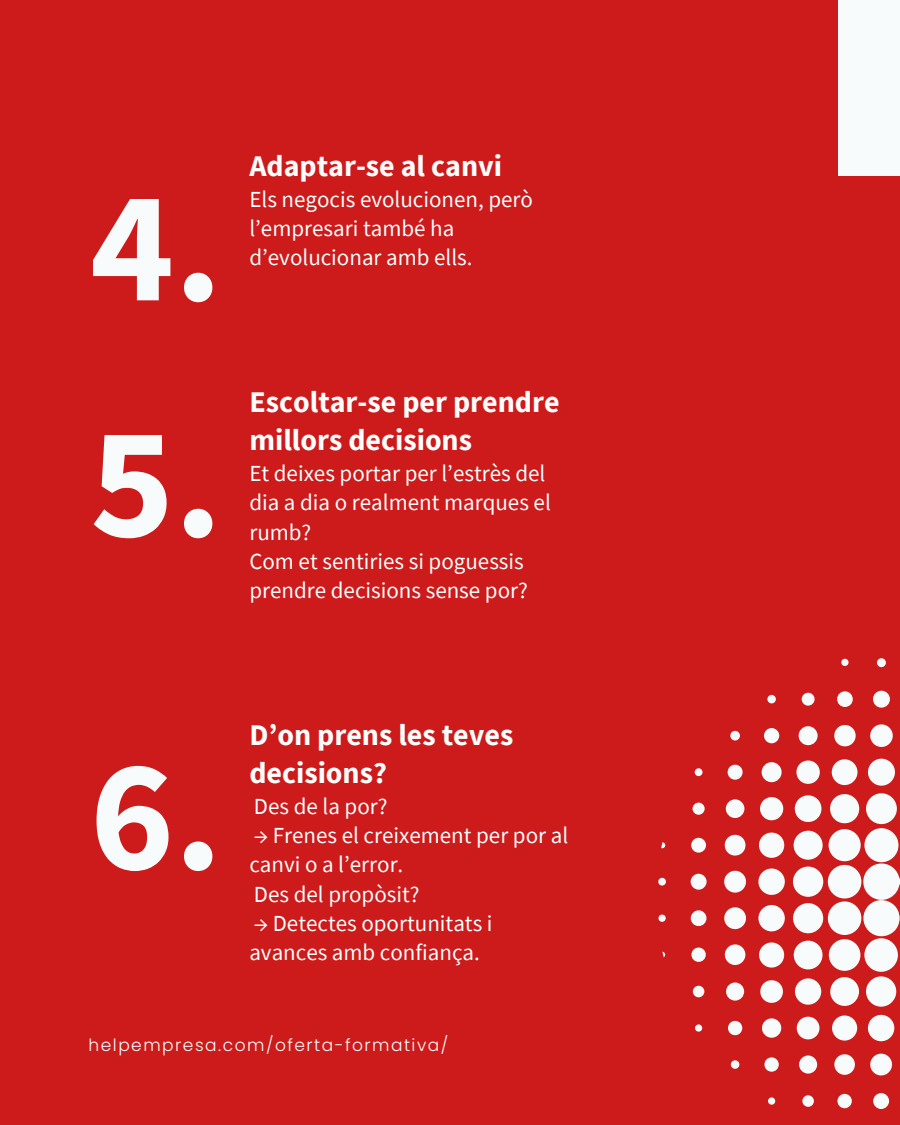
<style>
.page{position:relative;width:900px;height:1125px;background:#cd1a1a}
.page>*{position:absolute;margin:0;border:0;box-sizing:border-box;transform-origin:0 0}
.t1{font:700 159.6px "Source Sans Pro";color:#f8fbfc}
.t2{font:700 30px/38.2px "Source Sans Pro";color:#fff}
.t3{font:23px/29.2px "Source Sans Pro";color:#fff}
.t4{font:300 17px "Poppins";letter-spacing:.09em;color:#fff}
</style>
<div class="page">
<svg style="left:863px;top:863px;width:37px;height:74px"></svg>
<div style="left:863px;top:900px;width:37px;height:36px;background:#f8fbfc;border-radius:50%"></div>
<div style="left:864px;top:828px;width:35px;height:34px;background:#f8fbfc;border-radius:50%"></div>
<div style="left:828px;top:865px;width:33px;height:34px;background:#f8fbfc;border-radius:50%"></div>
<div style="left:864px;top:938px;width:34px;height:34px;background:#f8fbfc;border-radius:50%"></div>
<div style="left:828px;top:901px;width:33px;height:34px;background:#f8fbfc;border-radius:50%"></div>
<div style="left:828px;top:829px;width:33px;height:32px;background:#f8fbfc;border-radius:50%"></div>
<div style="left:829px;top:939px;width:31px;height:32px;background:#f8fbfc;border-radius:50%"></div>
<div style="left:866px;top:793px;width:31px;height:31px;background:#f8fbfc;border-radius:50%"></div>
<div style="left:866px;top:976px;width:30px;height:31px;background:#f8fbfc;border-radius:50%"></div>
<div style="left:793px;top:867px;width:30px;height:30px;background:#f8fbfc;border-radius:50%"></div>
<div style="left:793px;top:903px;width:30px;height:30px;background:#f8fbfc;border-radius:50%"></div>
<div style="left:830px;top:794px;width:29px;height:29px;background:#f8fbfc;border-radius:50%"></div>
<div style="left:794px;top:831px;width:29px;height:29px;background:#f8fbfc;border-radius:50%"></div>
<div style="left:794px;top:941px;width:29px;height:28px;background:#f8fbfc;border-radius:50%"></div>
<div style="left:830px;top:977px;width:29px;height:29px;background:#f8fbfc;border-radius:50%"></div>
<div style="left:868px;top:759px;width:27px;height:27px;background:#f8fbfc;border-radius:50%"></div>
<div style="left:795px;top:795px;width:26px;height:27px;background:#f8fbfc;border-radius:50%"></div>
<div style="left:868px;top:1015px;width:26px;height:26px;background:#f8fbfc;border-radius:50%"></div>
<div style="left:758px;top:905px;width:27px;height:26px;background:#f8fbfc;border-radius:50%"></div>
<div style="left:758px;top:868px;width:27px;height:27px;background:#f8fbfc;border-radius:50%"></div>
<div style="left:795px;top:978px;width:26px;height:27px;background:#f8fbfc;border-radius:50%"></div>
<div style="left:832px;top:759px;width:26px;height:26px;background:#f8fbfc;border-radius:50%"></div>
<div style="left:759px;top:833px;width:25px;height:25px;background:#f8fbfc;border-radius:50%"></div>
<div style="left:832px;top:1015px;width:25px;height:26px;background:#f8fbfc;border-radius:50%"></div>
<div style="left:759px;top:942px;width:25px;height:26px;background:#f8fbfc;border-radius:50%"></div>
<div style="left:796px;top:760px;width:24px;height:24px;background:#f8fbfc;border-radius:50%"></div>
<div style="left:760px;top:797px;width:23px;height:23px;background:#f8fbfc;border-radius:50%"></div>
<div style="left:797px;top:1017px;width:23px;height:22px;background:#f8fbfc;border-radius:50%"></div>
<div style="left:760px;top:980px;width:23px;height:23px;background:#f8fbfc;border-radius:50%"></div>
<div style="left:870px;top:724px;width:23px;height:23px;background:#f8fbfc;border-radius:50%"></div>
<div style="left:724px;top:871px;width:22px;height:22px;background:#f8fbfc;border-radius:50%"></div>
<div style="left:870px;top:1054px;width:22px;height:22px;background:#f8fbfc;border-radius:50%"></div>
<div style="left:724px;top:907px;width:22px;height:22px;background:#f8fbfc;border-radius:50%"></div>
<div style="left:834px;top:725px;width:22px;height:21px;background:#f8fbfc;border-radius:50%"></div>
<div style="left:725px;top:835px;width:21px;height:21px;background:#f8fbfc;border-radius:50%"></div>
<div style="left:725px;top:944px;width:20px;height:21px;background:#f8fbfc;border-radius:50%"></div>
<div style="left:834px;top:1054px;width:21px;height:21px;background:#f8fbfc;border-radius:50%"></div>
<div style="left:762px;top:762px;width:20px;height:20px;background:#f8fbfc;border-radius:50%"></div>
<div style="left:762px;top:1018px;width:19px;height:20px;background:#f8fbfc;border-radius:50%"></div>
<div style="left:799px;top:726px;width:19px;height:19px;background:#f8fbfc;border-radius:50%"></div>
<div style="left:726px;top:799px;width:18px;height:19px;background:#f8fbfc;border-radius:50%"></div>
<div style="left:726px;top:982px;width:18px;height:19px;background:#f8fbfc;border-radius:50%"></div>
<div style="left:799px;top:1055px;width:18px;height:19px;background:#f8fbfc;border-radius:50%"></div>
<div style="left:873px;top:691px;width:17px;height:17px;background:#f8fbfc;border-radius:50%"></div>
<div style="left:691px;top:874px;width:16px;height:16px;background:#f8fbfc;border-radius:50%"></div>
<div style="left:873px;top:1093px;width:16px;height:16px;background:#f8fbfc;border-radius:50%"></div>
<div style="left:691px;top:910px;width:16px;height:16px;background:#f8fbfc;border-radius:50%"></div>
<div style="left:837px;top:691px;width:16px;height:16px;background:#f8fbfc;border-radius:50%"></div>
<div style="left:764px;top:728px;width:15px;height:15px;background:#f8fbfc;border-radius:50%"></div>
<div style="left:728px;top:765px;width:15px;height:15px;background:#f8fbfc;border-radius:50%"></div>
<div style="left:691px;top:838px;width:15px;height:15px;background:#f8fbfc;border-radius:50%"></div>
<div style="left:837px;top:1094px;width:15px;height:14px;background:#f8fbfc;border-radius:50%"></div>
<div style="left:728px;top:1021px;width:14px;height:14px;background:#f8fbfc;border-radius:50%"></div>
<div style="left:764px;top:1057px;width:15px;height:15px;background:#f8fbfc;border-radius:50%"></div>
<div style="left:691px;top:948px;width:15px;height:14px;background:#f8fbfc;border-radius:50%"></div>
<div style="left:802px;top:693px;width:13px;height:13px;background:#f8fbfc;border-radius:50%"></div>
<svg style="left:692px;top:802px;width:13px;height:13px"></svg>
<div style="left:693px;top:986px;width:11px;height:11px;background:#f8fbfc;border-radius:50%"></div>
<div style="left:802px;top:1095px;width:12px;height:12px;background:#f8fbfc;border-radius:50%"></div>
<div style="left:730px;top:731px;width:10px;height:10px;background:#f8fbfc;border-radius:50%"></div>
<div style="left:877px;top:658px;width:9px;height:9px;background:#f8fbfc;border-radius:50%"></div>
<div style="left:767px;top:695px;width:9px;height:8px;background:#f8fbfc;border-radius:50%"></div>
<div style="left:731px;top:1060px;width:8px;height:9px;background:#f8fbfc;border-radius:50%"></div>
<div style="left:695px;top:768px;width:8px;height:8px;background:#f8fbfc;border-radius:50%"></div>
<div style="left:658px;top:878px;width:8px;height:8px;background:#f8fbfc;border-radius:50%"></div>
<div style="left:658px;top:915px;width:8px;height:7px;background:#f8fbfc;border-radius:50%"></div>
<div style="left:695px;top:1024px;width:7px;height:8px;background:#f8fbfc;border-radius:50%"></div>
<div style="left:841px;top:659px;width:8px;height:7px;background:#f8fbfc;border-radius:50%"></div>
<div style="left:768px;top:1097px;width:7px;height:8px;background:#f8fbfc;border-radius:50%"></div>
<svg style="left:661px;top:842px;width:5px;height:7px"></svg>
<svg style="left:662px;top:952px;width:4px;height:5px"></svg>
<div style="left:838px;top:0;width:62px;height:176px;background:#f8fbfc"></div>
<h1 class="t1" style="left:90px;top:143px;width:134px">4.</h1>
<h2 class="t1" style="left:90px;top:379px;width:134px">5.</h2>
<h2 class="t2" style="left:249px;top:146px;width:254px">Adaptar-se al canvi</h2>
<h2 class="t3" style="left:249px;top:184px;width:285px">Els negocis evolucionen, però l’empresari també ha d’evolucionar amb ells.</h2>
<h1 class="t2" style="left:249px;top:382px;width:312px">Escoltar-se per prendre millors decisions</h1>
<h1 class="t3" style="left:249px;top:458px;width:303px">Et deixes portar per l’estrès del dia a dia o realment marques el rumb?<br>Com et sentiries si poguessis prendre decisions sense por?</h1>
<h2 class="t1" style="left:90px;top:712px;width:134px">6.</h2>
<p class="t2" style="left:249px;top:715px;width:265px">D’on prens les teves decisions?</p>
<p class="t3" style="left:254px;top:791px;width:135px">Des de la por?</p>
<p class="t3" style="left:249px;top:820px;width:320px">→ Frenes el creixement per por al canvi o a l’error.<br>Des del propòsit?</p>
<p class="t3" style="left:249px;top:908px;width:245px">→ Detectes oportunitats i avances amb confiança.</p>
<h1 class="t4" style="left:89px;top:1033px;width:361px">helpempresa.com/oferta-formativa/</h1>
</div>
